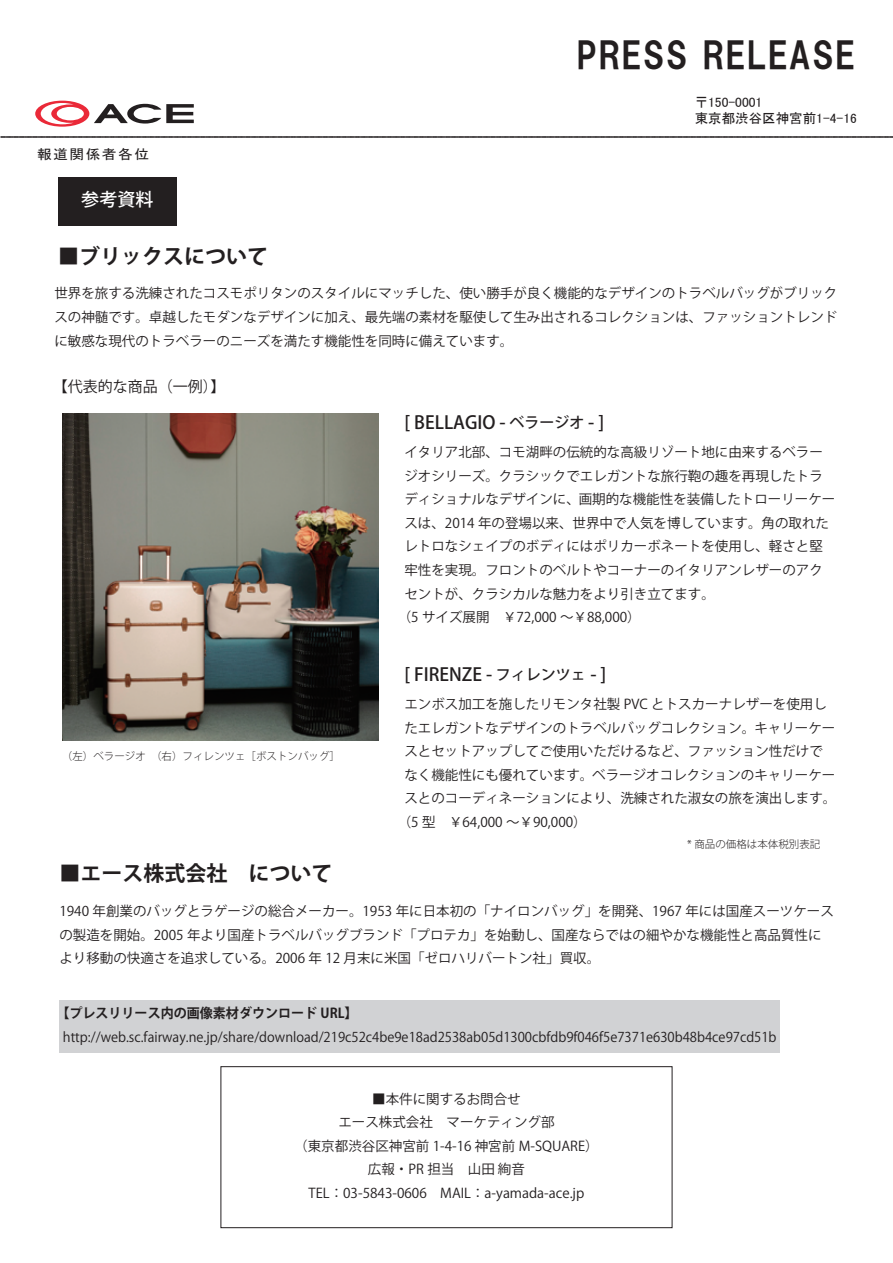
<style>
.page{position:relative;width:893px;height:1263px;background:#fff}
.page>*{position:absolute;margin:0;border:0;box-sizing:border-box;transform-origin:0 0}
.t1{font:36px "HGP Soei Kakugothic UB";letter-spacing:.05em;color:#231f20}
.t2{font:700 21px "Koz Go Pro";color:#231f20}
.t3{font:500 18px "Koz Go Pro";color:#231f20}
.t4{font:500 18px "Koz Go Pro";color:#fff}
.t5{font:15px "Koz Go Pro";color:#231f20}
.t6{font:13.5px/23.7px "Koz Go Pro";color:#231f20;text-align:center}
.t7{font:13.5px/16.2px "MS P Gothic";color:#231f20}
.t8{font:700 13.5px "Koz Go Pro";color:#231f20}
.t9{font:13.5px "Hira Min Pro W3 90 ms RKSJ H";letter-spacing:.1em;color:#231f20;scale:1.09 1}
.t10{font:300 10.5px "Koz Go Pro";color:#231f20}
.s1{font-size:15px}
</style>
<div class="page">
<svg style="left:0;top:137px;width:893px;height:1px"></svg>
<svg style="left:35px;top:101px;width:159px;height:26px"></svg>
<div style="left:221px;top:1066px;width:451px;height:162px;border:1px solid #231f20"></div>
<div style="left:58px;top:177px;width:119px;height:48px;background:#231f20"></div>
<img style="left:63px;top:413px;width:316px;height:327px">
<div style="left:59px;top:1000px;width:721px;height:52px;background:#d1d2d4"></div>
<h1 class="t1" style="left:577px;top:37px;width:279px">PRESS RELEASE</h1>
<p class="t9" style="left:37px;top:148px;width:104px">報道関係者各位</p>
<h3 class="t4" style="left:81px;top:188px;width:73px">参考資料</h3>
<h2 class="t2" style="left:58px;top:243px;width:211px">■ブリックスについて</h2>
<p class="t7" style="left:695px;top:94px;width:164px">〒150-0001<br>東京都渋谷区神宮前1-4-16</p>
<p class="t6" style="left:54px;top:282px;width:785px;text-align:justify">世界を旅する洗練されたコスモポリタンのスタイルにマッチした、使い勝手が良く機能的なデザインのトラベルバッグがブリックスの神髄です。卓越したモダンなデザインに加え、最先端の素材を駆使して生み出されるコレクションは、ファッショントレンドに敏感な現代のトラベラーのニーズを満たす機能性を同時に備えています。</p>
<p class="t5" style="left:53px;top:377px;width:174px">【代表的な商品（一例）】</p>
<p class="t10" style="left:62px;top:749px;width:280px">（左）ベラージオ　（右）フィレンツェ［ボストンバッグ］</p>
<h2 class="t2" style="left:59px;top:859px;width:274px">■エース株式会社　について</h2>
<h3 class="t3" style="left:404px;top:411px;width:201px">[ BELLAGIO - <span class="s1">ベラージオ</span> - ]</h3>
<p class="t6" style="left:404px;top:440px;width:420px">イタリア北部、コモ湖畔の伝統的な高級リゾート地に由来するベラー</p>
<p class="t6" style="left:404px;top:464px;width:420px">ジオシリーズ。クラシックでエレガントな旅行鞄の趣を再現したトラ</p>
<p class="t6" style="left:404px;top:488px;width:432px">ディショナルなデザインに、画期的な機能性を装備したトローリーケー</p>
<p class="t6" style="left:404px;top:511px;width:426px">スは、2014 年の登場以来、世界中で人気を博しています。角の取れた</p>
<p class="t6" style="left:404px;top:535px;width:420px">レトロなシェイプのボディにはポリカーボネートを使用し、軽さと堅</p>
<p class="t6" style="left:404px;top:559px;width:420px">牢性を実現。フロントのベルトやコーナーのイタリアンレザーのアク</p>
<p class="t6" style="left:404px;top:582px;width:312px">セントが、クラシカルな魅力をより引き立てます。</p>
<p class="t6" style="left:398px;top:606px;width:245px">（5 サイズ展開　￥72,000 ～￥88,000）</p>
<h3 class="t3" style="left:404px;top:663px;width:203px">[ FIRENZE - <span class="s1">フィレンツェ</span> - ]</h3>
<p class="t6" style="left:404px;top:692px;width:424px">エンボス加工を施したリモンタ社製 PVC とトスカーナレザーを使用し</p>
<p class="t6" style="left:404px;top:716px;width:432px">たエレガントなデザインのトラベルバッグコレクション。キャリーケー</p>
<p class="t6" style="left:404px;top:740px;width:420px">スとセットアップしてご使用いただけるなど、ファッション性だけで</p>
<p class="t6" style="left:404px;top:763px;width:432px">なく機能性にも優れています。ベラージオコレクションのキャリーケー</p>
<p class="t6" style="left:404px;top:787px;width:433px">スとのコーディネーションにより、洗練された淑女の旅を演出します。</p>
<p class="t6" style="left:398px;top:811px;width:191px">（5 型　￥64,000 ～￥90,000）</p>
<p class="t10" style="left:687px;top:838px;width:135px">* 商品の価格は本体税別表記</p>
<p class="t6" style="left:59px;top:899px;width:776px;text-align:left">1940 年創業のバッグとラゲージの総合メーカー。1953 年に日本初の「ナイロンバッグ」を開発、1967 年には国産スーツケースの製造を開始。2005 年より国産トラベルバッグブランド「プロテカ」を始動し、国産ならではの細やかな機能性と高品質性により移動の快適さを追求している。2006 年 12 月末に米国「ゼロハリバートン社」買収。</p>
<p class="t8" style="left:56px;top:1005px;width:303px">【プレスリリース内の画像素材ダウンロード URL】</p>
<p class="t6" style="left:63px;top:1025px;width:715px">http://web.sc.fairway.ne.jp/share/download/219c52c4be9e18ad2538ab05d1300cbfdb9f046f5e7371e630b48b4ce97cd51b</p>
<p class="t6" style="left:294px;top:1087px;width:306px">■本件に関するお問合せ<br>エース株式会社　マーケティング部<br>（東京都渋谷区神宮前 1-4-16 神宮前 M-SQUARE）広報・PR 担当　山田 絢音<br>TEL：03-5843-0606　MAIL：a-yamada-ace.jp</p>
</div>
